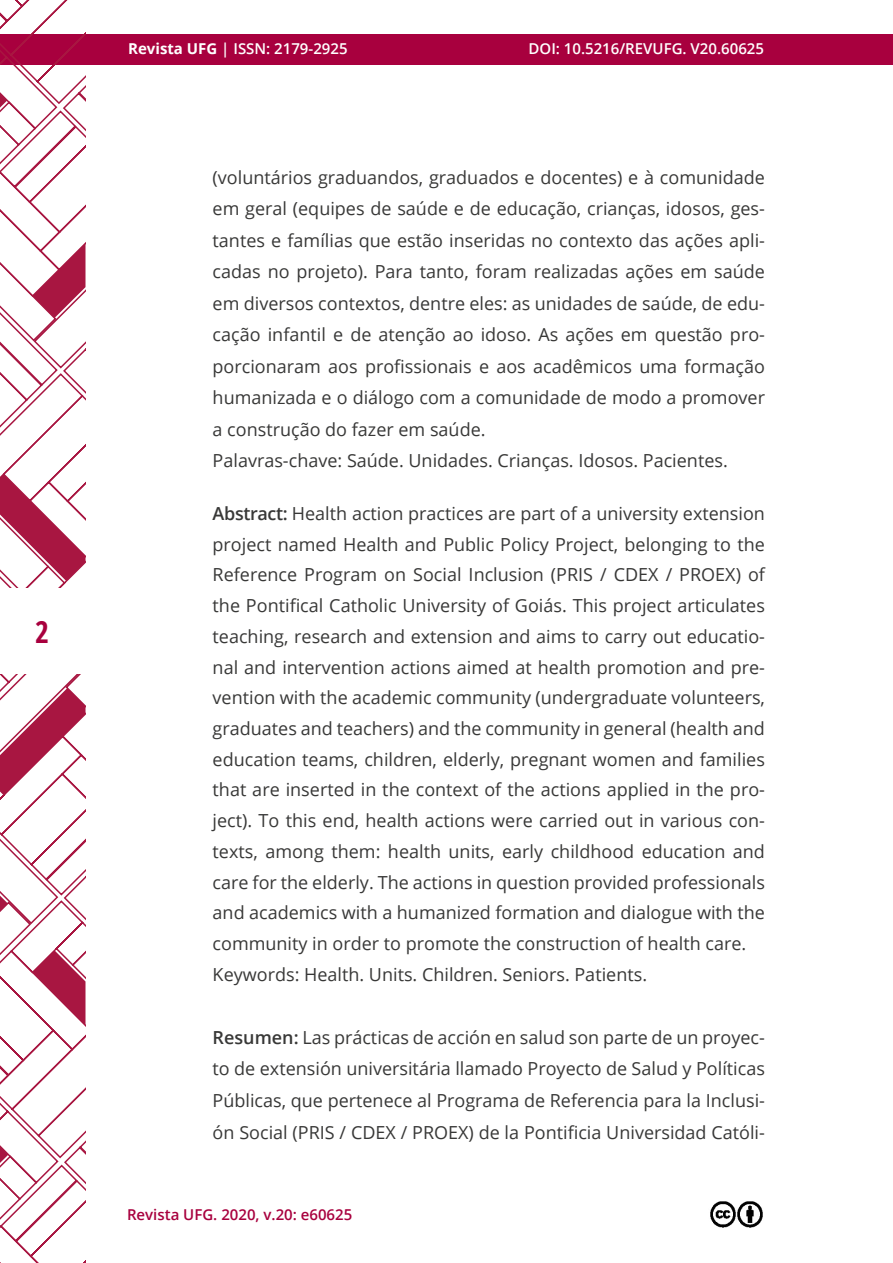
<style>
.page{position:relative;width:893px;height:1263px;background:#fff}
.page>*{position:absolute;margin:0;border:0;box-sizing:border-box;transform-origin:0 0}
.t1{font:700 30px "Open Sans Condensed";color:#a8003e}
.t2{font:18px/30.8px "Open Sans";color:#383837}
.t3{font:600 15px "Open Sans";color:#fff}
.t4{font:600 15px "Open Sans";color:#a8003e}
.s1{font-weight:700}
.s2{font-weight:600}
</style>
<div class="page">
<div style="left:0;top:34px;width:893px;height:30px;background:#a8003e"></div>
<img style="left:710px;top:1202px;width:25px;height:25px">
<img style="left:735px;top:1202px;width:28px;height:25px">
<svg style="left:0;top:0;width:86px;height:1263px"></svg>
<div style="left:0;top:589px;width:91px;height:85px;background:#fff"></div>
<h1 class="t1" style="left:35px;top:611px;width:15px">2</h1>
<p class="t3" style="left:128px;top:38px;width:221px"><span class="s1">Revista UFG</span> | ISSN: 2179-2925</p>
<p class="t3" style="left:528px;top:38px;width:237px">DOI: 10.5216/REVUFG. V20.60625</p>
<p class="t2" style="left:213px;top:161px;width:554px;line-height:31.5px">(voluntários graduandos, graduados e docentes) e à comunidade em geral (equipes de saúde e de educação, crianças, idosos, ges&shy;tantes e famílias que estão inseridas no contexto das ações apli&shy;cadas no projeto). Para tanto, foram realizadas ações em saúde em diversos contextos, dentre eles: as unidades de saúde, de edu&shy;cação infantil e de atenção ao idoso. As ações em questão pro&shy;porcionaram aos profissionais e aos acadêmicos uma formação humanizada e o diálogo com a comunidade de modo a promover a construção do fazer em saúde.<br>Palavras-chave: Saúde. Unidades. Crianças. Idosos. Pacientes.</p>
<p class="t2" style="left:213px;top:497px;width:554px"><span class="s2">Abstract:</span> Health action practices are part of a university extension project named Health and Public Policy Project, belonging to the Reference Program on Social Inclusion (PRIS / CDEX / PROEX) of the Pontifical Catholic University of Goiás. This project articulates teaching, research and extension and aims to carry out educatio&shy;nal and intervention actions aimed at health promotion and pre&shy;vention with the academic community (undergraduate volunteers, graduates and teachers) and the community in general (health and education teams, children, elderly, pregnant women and families that are inserted in the context of the actions applied in the pro&shy;ject). To this end, health actions were carried out in various con&shy;texts, among them: health units, early childhood education and care for the elderly. The actions in question provided professionals and academics with a humanized formation and dialogue with the community in order to promote the construction of health care.<br>Keywords: Health. Units. Children. Seniors. Patients.</p>
<p class="t2" style="left:213px;top:1021px;width:554px;line-height:31.5px;text-align:justify"><span class="s2">Resumen:</span> Las prácticas de acción en salud son parte de un proyec&shy;to de extensión universitária llamado Proyecto de Salud y Políticas Públicas, que pertenece al Programa de Referencia para la Inclusi&shy;ón Social (PRIS / CDEX / PROEX) de la Pontificia Universidad Católi-</p>
<p class="t4" style="left:127px;top:1204px;width:227px">Revista UFG. 2020, v.20: e60625</p>
</div>
